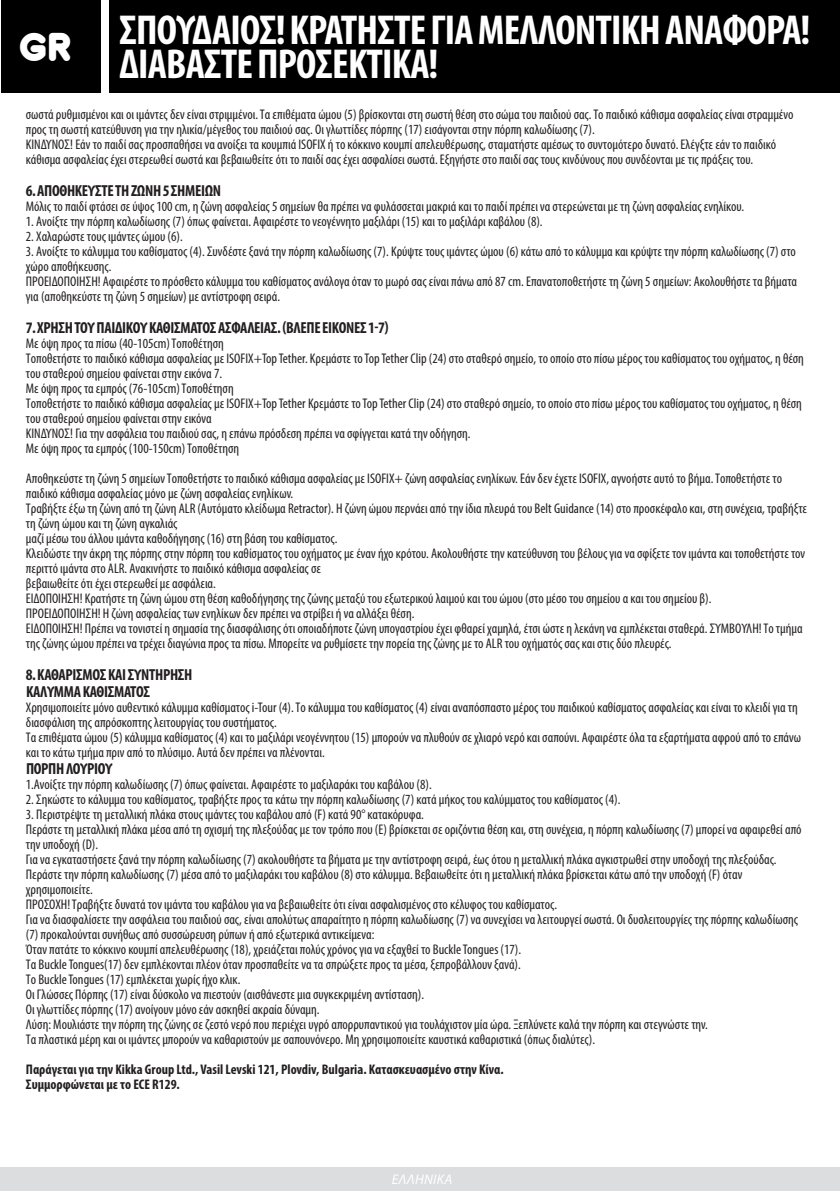
<style>
.page{position:relative;width:840px;height:1191px;background:#fff}
.page>*{position:absolute;margin:0;border:0;box-sizing:border-box;transform-origin:0 0}
.t1{font:700 condensed 42px/34px "Myriad Pro";letter-spacing:-.02em;color:#fff}
.t2{font:36px "Dunkin";color:#fff}
.t3{font:700 condensed 16px "Myriad Pro";letter-spacing:-.02em;color:#231f20}
.t4{font:condensed 14px/15px "Myriad Pro";color:#231f20}
.t5{font:700 condensed 14px "Myriad Pro";color:#231f20}
.t6{font:italic 14px "Myriad Pro";letter-spacing:.02em;color:#fff}
</style>
<div class="page">
<div style="left:239px;top:0;width:600px;height:93px;background:#000001"></div>
<div style="left:142px;top:1167px;width:697px;height:24px;background:#dcdddf"></div>
<div style="left:109px;top:0;width:668px;height:93px;background:#000001"></div>
<div style="left:1px;top:0;width:100px;height:93px;background:#000001"></div>
<div style="left:0;top:1167px;width:777px;height:24px;background:#dcdddf"></div>
<p class="t2" style="left:20px;top:17px;width:55px">GR</p>
<p class="t1" style="left:119px;top:13px;width:692px">ΣΠΟΥΔΑΙΟΣ! ΚΡΑΤΗΣΤΕ ΓΙΑ ΜΕΛΛΟΝΤΙΚΗ ΑΝΑΦΟΡΑ!<br>ΔΙΑΒΑΣΤΕ ΠΡΟΣΕΚΤΙΚΑ!</p>
<p class="t4" style="left:26px;top:106px;width:768px">σωστά ρυθμισμένοι και οι ιμάντες δεν είναι στριμμένοι. Τα επιθέματα ώμου (5) βρίσκονται στη σωστή θέση στο σώμα του παιδιού σας. Το παιδικό κάθισμα ασφαλείας είναι στραμμένο προς τη σωστή κατεύθυνση για την ηλικία/μέγεθος του παιδιού σας. Οι γλωττίδες πόρπης (17) εισάγονται στην πόρπη καλωδίωσης (7).</p>
<p class="t4" style="left:26px;top:136px;width:751px">ΚΙΝΔΥΝΟΣ! Εάν το παιδί σας προσπαθήσει να ανοίξει τα κουμπιά ISOFIX ή το κόκκινο κουμπί απελευθέρωσης, σταματήστε αμέσως το συντομότερο δυνατό. Ελέγξτε εάν το παιδικό κάθισμα ασφαλείας έχει στερεωθεί σωστά και βεβαιωθείτε ότι το παιδί σας έχει ασφαλίσει σωστά. Εξηγήστε στο παιδί σας τους κινδύνους που συνδέονται με τις πράξεις του.</p>
<p class="t3" style="left:26px;top:180px;width:197px">6. ΑΠΟΘΗΚΕΎΣΤΕ ΤΗ ΖΏΝΗ 5 ΣΗΜΕΊΩΝ</p>
<p class="t4" style="left:26px;top:198px;width:719px">Μόλις το παιδί φτάσει σε ύψος 100 cm, η ζώνη ασφαλείας 5 σημείων θα πρέπει να φυλάσσεται μακριά και το παιδί πρέπει να στερεώνεται με τη ζώνη ασφαλείας ενηλίκου.</p>
<p class="t4" style="left:26px;top:213px;width:518px">1. Ανοίξτε την πόρπη καλωδίωσης (7) όπως φαίνεται. Αφαιρέστε το νεογέννητο μαξιλάρι (15) και το μαξιλάρι καβάλου (8).</p>
<p class="t4" style="left:26px;top:228px;width:158px">2. Χαλαρώστε τους ιμάντες ώμου (6).</p>
<p class="t4" style="left:26px;top:243px;width:771px">3. Ανοίξτε το κάλυμμα του καθίσματος (4). Συνδέστε ξανά την πόρπη καλωδίωσης (7). Κρύψτε τους ιμάντες ώμου (6) κάτω από το κάλυμμα και κρύψτε την πόρπη καλωδίωσης (7) στο χώρο αποθήκευσης.</p>
<p class="t4" style="left:26px;top:273px;width:772px">ΠΡΟΕΙΔΟΠΟΙΗΣΗ! Αφαιρέστε το πρόσθετο κάλυμμα του καθίσματος ανάλογα όταν το μωρό σας είναι πάνω από 87 cm. Επανατοποθετήστε τη ζώνη 5 σημείων: Ακολουθήστε τα βήματα για (αποθηκεύστε τη ζώνη 5 σημείων) με αντίστροφη σειρά.</p>
<p class="t3" style="left:26px;top:317px;width:364px">7. ΧΡΗΣΗ ΤΟΥ ΠΑΙΔΙΚΟΥ ΚΑΘΙΣΜΑΤΟΣ ΑΣΦΑΛΕΙΑΣ. (ΒΛΕΠΕ ΕΙΚΟΝΕΣ 1-7)</p>
<p class="t4" style="left:26px;top:335px;width:199px">Με όψη προς τα πίσω (40-105cm) Τοποθέτηση</p>
<p class="t4" style="left:26px;top:350px;width:779px">Τοποθετήστε το παιδικό κάθισμα ασφαλείας με ISOFIX+Top Tether. Κρεμάστε το Top Tether Clip (24) στο σταθερό σημείο, το οποίο στο πίσω μέρος του καθίσματος του οχήματος, η θέση του σταθερού σημείου φαίνεται στην εικόνα 7.</p>
<p class="t4" style="left:26px;top:380px;width:209px">Με όψη προς τα εμπρός (76-105cm) Τοποθέτηση</p>
<p class="t4" style="left:26px;top:395px;width:777px">Τοποθετήστε το παιδικό κάθισμα ασφαλείας με ISOFIX+Top Tether Κρεμάστε το Top Tether Clip (24) στο σταθερό σημείο, το οποίο στο πίσω μέρος του καθίσματος του οχήματος, η θέση του σταθερού σημείου φαίνεται στην εικόνα</p>
<p class="t4" style="left:26px;top:425px;width:446px">ΚΙΝΔΥΝΟΣ! Για την ασφάλεια του παιδιού σας, η επάνω πρόσδεση πρέπει να σφίγγεται κατά την οδήγηση.</p>
<p class="t4" style="left:26px;top:440px;width:215px">Με όψη προς τα εμπρός (100-150cm) Τοποθέτηση</p>
<p class="t4" style="left:26px;top:470px;width:757px">Αποθηκεύστε τη ζώνη 5 σημείων Τοποθετήστε το παιδικό κάθισμα ασφαλείας με ISOFIX+ ζώνη ασφαλείας ενηλίκων. Εάν δεν έχετε ISOFIX, αγνοήστε αυτό το βήμα. Τοποθετήστε το παιδικό κάθισμα ασφαλείας μόνο με ζώνη ασφαλείας ενηλίκων.</p>
<p class="t4" style="left:26px;top:500px;width:782px">Τραβήξτε έξω τη ζώνη από τη ζώνη ALR (Αυτόματο κλείδωμα Retractor). Η ζώνη ώμου περνάει από την ίδια πλευρά του Belt Guidance (14) στο προσκέφαλο και, στη συνέχεια, τραβήξτε τη ζώνη ώμου και τη ζώνη αγκαλιάς</p>
<p class="t4" style="left:26px;top:530px;width:313px">μαζί μέσω του άλλου ιμάντα καθοδήγησης (16) στη βάση του καθίσματος.</p>
<p class="t4" style="left:26px;top:545px;width:780px">Κλειδώστε την άκρη της πόρπης στην πόρπη του καθίσματος του οχήματος με έναν ήχο κρότου. Ακολουθήστε την κατεύθυνση του βέλους για να σφίξετε τον ιμάντα και τοποθετήστε τον περιττό ιμάντα στο ALR. Ανακινήστε το παιδικό κάθισμα ασφαλείας σε</p>
<p class="t4" style="left:26px;top:575px;width:191px">βεβαιωθείτε ότι έχει στερεωθεί με ασφάλεια.</p>
<p class="t4" style="left:26px;top:590px;width:686px">ΕΙΔΟΠΟΙΗΣΗ! Κρατήστε τη ζώνη ώμου στη θέση καθοδήγησης της ζώνης μεταξύ του εξωτερικού λαιμού και του ώμου (στο μέσο του σημείου α και του σημείου β).</p>
<p class="t4" style="left:26px;top:605px;width:390px">ΠΡΟΕΙΔΟΠΟΙΗΣΗ! Η ζώνη ασφαλείας των ενηλίκων δεν πρέπει να στρίβει ή να αλλάξει θέση.</p>
<p class="t4" style="left:26px;top:620px;width:777px">ΕΙΔΟΠΟΙΗΣΗ! Πρέπει να τονιστεί η σημασία της διασφάλισης ότι οποιαδήποτε ζώνη υπογαστρίου έχει φθαρεί χαμηλά, έτσι ώστε η λεκάνη να εμπλέκεται σταθερά. ΣΥΜΒΟΥΛΗ! Το τμήμα της ζώνης ώμου πρέπει να τρέχει διαγώνια προς τα πίσω. Μπορείτε να ρυθμίσετε την πορεία της ζώνης με το ALR του οχήματός σας και στις δύο πλευρές.</p>
<p class="t3" style="left:26px;top:664px;width:168px">8. ΚΑΘΑΡΙΣΜΟΣ ΚΑΙ ΣΥΝΤΗΡΗΣΗ</p>
<p class="t3" style="left:26px;top:681px;width:125px">ΚΑΛΥΜΜΑ ΚΑΘΙΣΜΑΤΟΣ</p>
<p class="t4" style="left:26px;top:699px;width:773px">Χρησιμοποιείτε μόνο αυθεντικό κάλυμμα καθίσματος i-Tour (4). Το κάλυμμα του καθίσματος (4) είναι αναπόσπαστο μέρος του παιδικού καθίσματος ασφαλείας και είναι το κλειδί για τη διασφάλιση της απρόσκοπτης λειτουργίας του συστήματος.</p>
<p class="t4" style="left:26px;top:729px;width:776px">Τα επιθέματα ώμου (5) κάλυμμα καθίσματος (4) και το μαξιλάρι νεογέννητου (15) μπορούν να πλυθούν σε χλιαρό νερό και σαπούνι. Αφαιρέστε όλα τα εξαρτήματα αφρού από το επάνω και το κάτω τμήμα πριν από το πλύσιμο. Αυτά δεν πρέπει να πλένονται.</p>
<p class="t3" style="left:26px;top:758px;width:88px">ΠΌΡΠΗ ΛΟΥΡΙΟΎ</p>
<p class="t4" style="left:26px;top:776px;width:407px">1.Ανοίξτε την πόρπη καλωδίωσης (7) όπως φαίνεται. Αφαιρέστε το μαξιλαράκι του καβάλου (8).</p>
<p class="t4" style="left:26px;top:791px;width:595px">2. Σηκώστε το κάλυμμα του καθίσματος, τραβήξτε προς τα κάτω την πόρπη καλωδίωσης (7) κατά μήκος του καλύμματος του καθίσματος (4).</p>
<p class="t4" style="left:26px;top:806px;width:399px">3. Περιστρέψτε τη μεταλλική πλάκα στους ιμάντες του καβάλου από (F) κατά 90° κατακόρυφα.</p>
<p class="t4" style="left:26px;top:821px;width:776px">Περάστε τη μεταλλική πλάκα μέσα από τη σχισμή της πλεξούδας με τον τρόπο που (Ε) βρίσκεται σε οριζόντια θέση και, στη συνέχεια, η πόρπη καλωδίωσης (7) μπορεί να αφαιρεθεί από την υποδοχή (D).</p>
<p class="t4" style="left:26px;top:851px;width:751px">Για να εγκαταστήσετε ξανά την πόρπη καλωδίωσης (7) ακολουθήστε τα βήματα με την αντίστροφη σειρά, έως ότου η μεταλλική πλάκα αγκιστρωθεί στην υποδοχή της πλεξούδας.<br>Περάστε την πόρπη καλωδίωσης (7) μέσα από το μαξιλαράκι του καβάλου (8) στο κάλυμμα. Βεβαιωθείτε ότι η μεταλλική πλάκα βρίσκεται κάτω από την υποδοχή (F) όταν χρησιμοποιείτε.</p>
<p class="t4" style="left:26px;top:896px;width:532px">ΠΡΟΣΟΧΗ! Τραβήξτε δυνατά τον ιμάντα του καβάλου για να βεβαιωθείτε ότι είναι ασφαλισμένος στο κέλυφος του καθίσματος.</p>
<p class="t4" style="left:26px;top:911px;width:773px">Για να διασφαλίσετε την ασφάλεια του παιδιού σας, είναι απολύτως απαραίτητο η πόρπη καλωδίωσης (7) να συνεχίσει να λειτουργεί σωστά. Οι δυσλειτουργίες της πόρπης καλωδίωσης (7) προκαλούνται συνήθως από συσσώρευση ρύπων ή από εξωτερικά αντικείμενα:</p>
<p class="t4" style="left:26px;top:941px;width:496px">Όταν πατάτε το κόκκινο κουμπί απελευθέρωσης (18), χρειάζεται πολύς χρόνος για να εξαχθεί το Buckle Tongues (17).</p>
<p class="t4" style="left:26px;top:956px;width:496px">Τα Buckle Tongues(17) δεν εμπλέκονται πλέον όταν προσπαθείτε να τα σπρώξετε προς τα μέσα, ξεπροβάλλουν ξανά).</p>
<p class="t4" style="left:26px;top:971px;width:216px">Το Buckle Tongues (17) εμπλέκεται χωρίς ήχο κλικ.</p>
<p class="t4" style="left:26px;top:986px;width:399px">Οι Γλώσσες Πόρπης (17) είναι δύσκολο να πιεστούν (αισθάνεστε μια συγκεκριμένη αντίσταση).</p>
<p class="t4" style="left:26px;top:1001px;width:295px">Οι γλωττίδες πόρπης (17) ανοίγουν μόνο εάν ασκηθεί ακραία δύναμη.</p>
<p class="t4" style="left:26px;top:1016px;width:683px">Λύση: Μουλιάστε την πόρπη της ζώνης σε ζεστό νερό που περιέχει υγρό απορρυπαντικού για τουλάχιστον μία ώρα. Ξεπλύνετε καλά την πόρπη και στεγνώστε την.</p>
<p class="t4" style="left:26px;top:1031px;width:570px">Τα πλαστικά μέρη και οι ιμάντες μπορούν να καθαριστούν με σαπουνόνερο. Μη χρησιμοποιείτε καυστικά καθαριστικά (όπως διαλύτες).</p>
<p class="t5" style="left:26px;top:1060px;width:479px">Παράγεται για την Kikka Group Ltd., Vasil Levski 121, Plovdiv, Bulgaria. Κατασκευασμένο στην Κίνα.</p>
<p class="t5" style="left:26px;top:1075px;width:155px">Συμμορφώνεται με το ECE R129.</p>
<p class="t6" style="left:391px;top:1170px;width:62px">ΕΛΛΗΝΙΚΆ</p>
</div>
